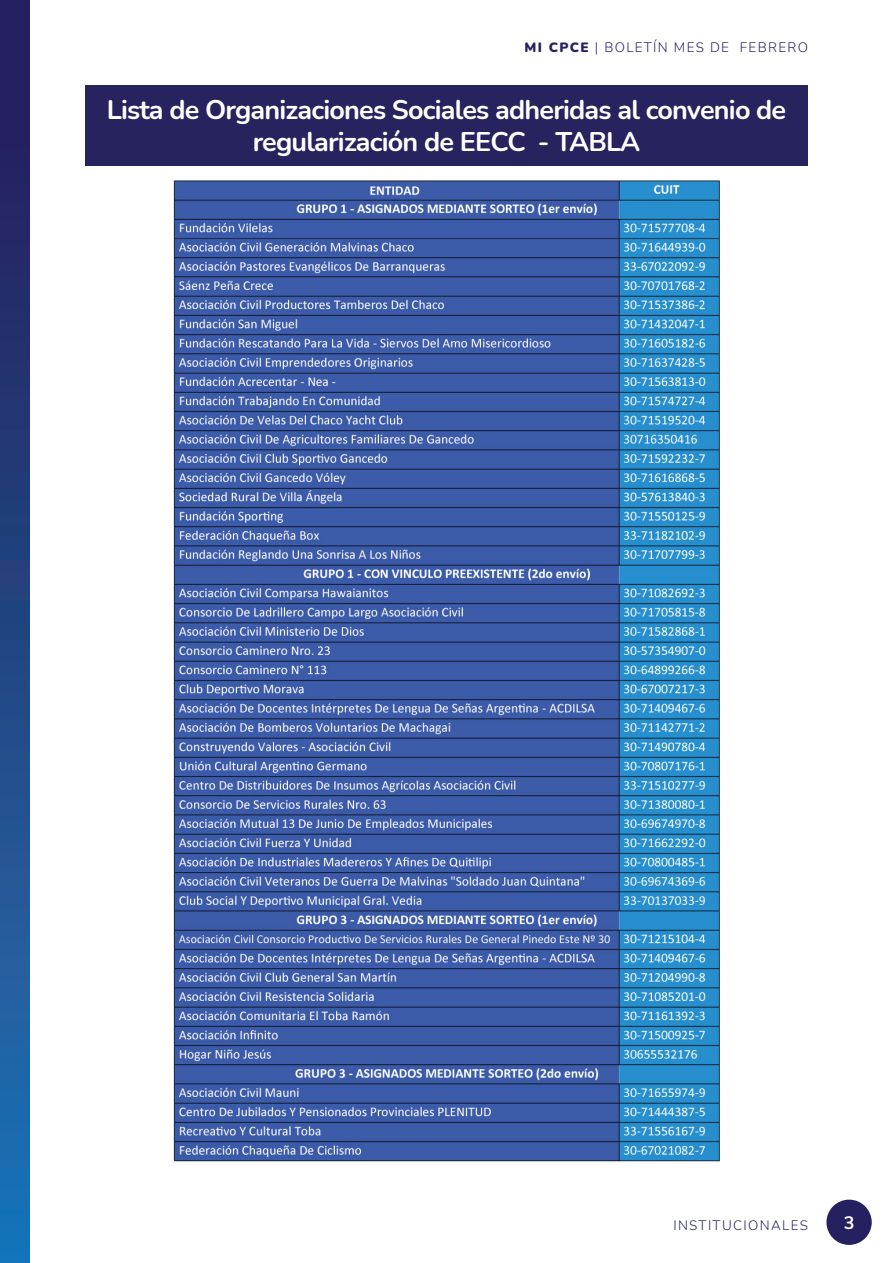
<style>
.page{position:relative;width:893px;height:1263px;background:#fff}
.page>*{position:absolute;margin:0;border:0;box-sizing:border-box;transform-origin:0 0}
.Títulos{font:700 27px/32.4px "Nunito";letter-spacing:-.03em;color:#fff;text-align:center}
.t1{font:700 18px "Nunito Sans";color:#fff}
.t2{font:300 13.5px "Nunito";letter-spacing:.1em;color:#252161}
.s1{font-weight:900}
</style>
<div class="page">
<div style="left:826px;top:1199px;width:46px;height:46px;background:#252161;border-radius:50%"></div>
<div style="left:0;top:0;width:29px;height:1263px;background:linear-gradient(to bottom,#271955,#1d73b5)"></div>
<div style="left:85px;top:85px;width:723px;height:80px;background:#27235f"></div>
<img style="left:173px;top:180px;width:547px;height:982px">
<p class="t2" style="left:525px;top:38px;width:285px"><span class="s1">MI CPCE</span> | BOLETÍN MES DE FEBRERO</p>
<p class="Títulos" style="left:107px;top:92px;width:681px">Lista de Organizaciones Sociales adheridas al convenio de regularización de EECC - TABLA</p>
<p class="t2" style="left:673px;top:1216px;width:136px">INSTITUCIONALES</p>
<p class="t1" style="left:844px;top:1209px;width:12px">3</p>
</div>
